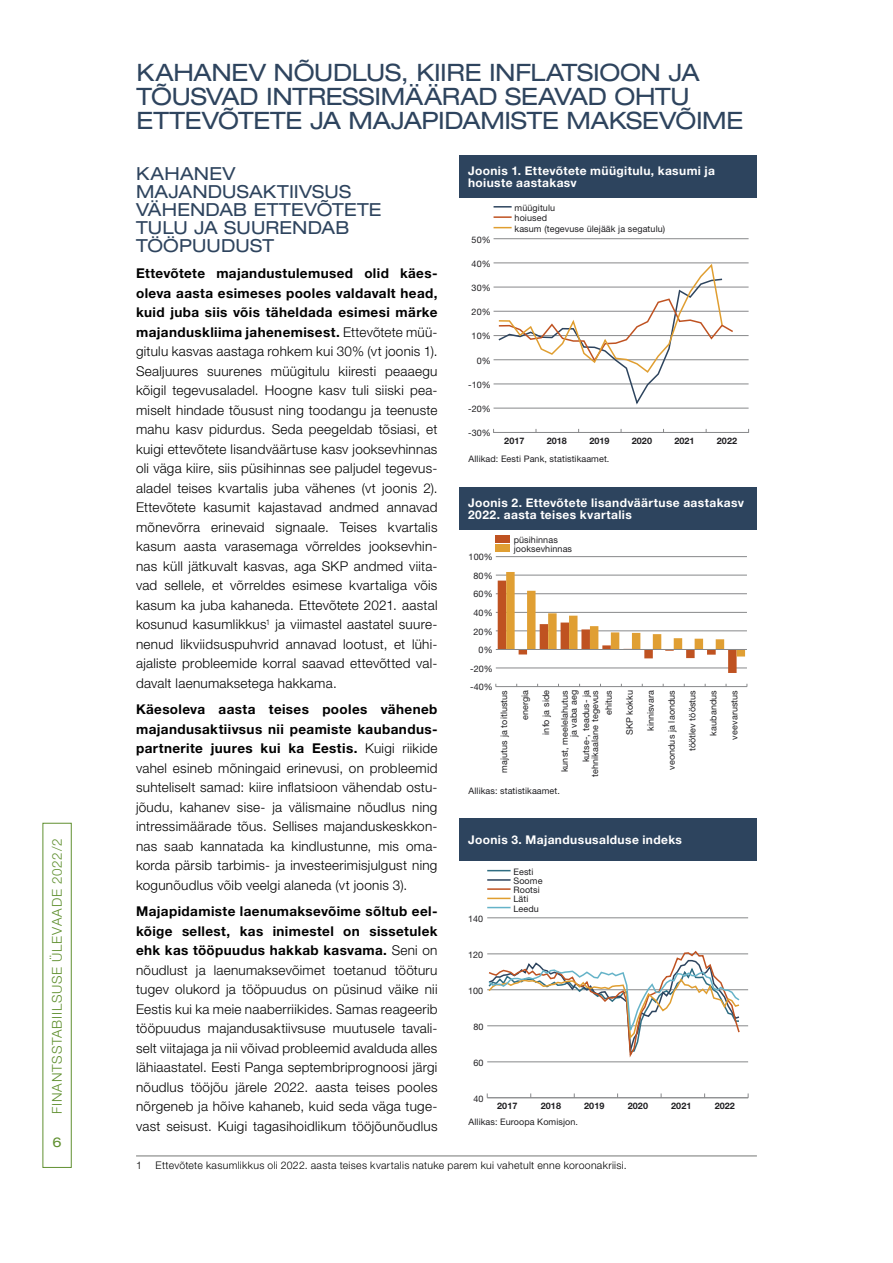
<style>
.page{position:relative;width:893px;height:1263px;background:#fff}
.page>*{position:absolute;margin:0;border:0;box-sizing:border-box;transform-origin:0 0}
.P1{font:expanded 24px/24px "Helvetica Neue LT Std";letter-spacing:-.01em;color:#2e445e}
.P2{font:expanded 18px/18px "Helvetica Neue LT Std";letter-spacing:.01em;color:#2e445e}
.t1{font:300 13.5px/19.5px "Helvetica Neue LT Std";letter-spacing:.02em;color:#000;text-align:justify}
.t2{font:300 13.5px "Helvetica Neue LT Std";letter-spacing:.055em;color:#609030}
.t3{font:expanded 13.5px "Helvetica Neue LT Std";color:#609030}
.t4{font:700 12px/12px "Helvetica Neue LT Std";letter-spacing:.03em;color:#fff}
.Footnote{font:300 10.5px "Helvetica Neue LT Std";letter-spacing:.03em;color:#000}
.t5{font:9px/9.3px "Helvetica Neue LT Std";letter-spacing:.01em;color:#1f1e21}
.t6{font:700 9px "Helvetica Neue LT Std";letter-spacing:.005em;color:#1f1e21}
.s1{font-weight:700}
</style>
<div class="page">
<div style="left:43px;top:823px;width:29px;height:345px;border:1px solid #609030"></div>
<hr style="left:136px;top:1156px;width:621px;height:1px;background:#757674">
<div style="left:459px;top:155px;width:298px;height:43px;background:#2d445e"></div>
<hr style="left:494px;top:432px;width:255px;height:1px;background:#87888a">
<hr style="left:494px;top:408px;width:255px;height:1px;background:#87888a">
<hr style="left:494px;top:384px;width:255px;height:1px;background:#87888a">
<hr style="left:494px;top:335px;width:255px;height:1px;background:#87888a">
<hr style="left:494px;top:311px;width:255px;height:1px;background:#87888a">
<hr style="left:494px;top:287px;width:255px;height:1px;background:#87888a">
<hr style="left:494px;top:263px;width:255px;height:1px;background:#87888a">
<hr style="left:494px;top:238px;width:255px;height:1px;background:#87888a">
<hr style="left:494px;top:359px;width:255px;height:1px;background:#87888a">
<svg style="left:497px;top:262px;width:238px;height:143px"></svg>
<svg style="left:494px;top:206px;width:18px;height:2px"></svg>
<svg style="left:494px;top:216px;width:18px;height:2px"></svg>
<svg style="left:494px;top:227px;width:18px;height:1px"></svg>
<div style="left:459px;top:487px;width:298px;height:42px;background:#2d445e"></div>
<hr style="left:496px;top:686px;width:251px;height:1px;background:#87888a">
<hr style="left:496px;top:668px;width:251px;height:1px;background:#87888a">
<hr style="left:496px;top:631px;width:251px;height:1px;background:#87888a">
<hr style="left:496px;top:612px;width:251px;height:1px;background:#87888a">
<hr style="left:496px;top:593px;width:251px;height:1px;background:#87888a">
<hr style="left:496px;top:575px;width:251px;height:1px;background:#87888a">
<hr style="left:496px;top:556px;width:251px;height:1px;background:#87888a">
<svg style="left:498px;top:572px;width:247px;height:101px"></svg>
<hr style="left:496px;top:649px;width:251px;height:1px;background:#87888a">
<div style="left:496px;top:535px;width:14px;height:8px;background:#bf5221"></div>
<div style="left:496px;top:545px;width:14px;height:7px;background:#e09f33"></div>
<div style="left:459px;top:819px;width:298px;height:42px;background:#2d445e"></div>
<hr style="left:487px;top:917px;width:261px;height:1px;background:#87888a">
<hr style="left:487px;top:953px;width:261px;height:1px;background:#87888a">
<hr style="left:487px;top:989px;width:261px;height:1px;background:#87888a">
<hr style="left:487px;top:1025px;width:261px;height:1px;background:#87888a">
<hr style="left:487px;top:1061px;width:261px;height:1px;background:#87888a">
<hr style="left:487px;top:1097px;width:261px;height:1px;background:#87888a">
<svg style="left:487px;top:950px;width:254px;height:108px"></svg>
<svg style="left:487px;top:870px;width:24px;height:1px"></svg>
<hr style="left:487px;top:879px;width:24px;height:2px;background:#2d445e">
<hr style="left:487px;top:888px;width:24px;height:2px;background:#bf5221">
<svg style="left:487px;top:898px;width:24px;height:1px"></svg>
<svg style="left:487px;top:907px;width:24px;height:1px"></svg>
<p class="t2" style="left:49px;top:1114px;width:276px;rotate:-90deg">FINANTSSTABIILSUSE ÜLEVAADE 2022/2</p>
<p class="t3" style="left:53px;top:1134px;width:11px">6</p>
<p class="P1" style="left:136px;top:60px;width:608px">KAHANEV NÕUDLUS, KIIRE INFLATSIOON JA<br>TÕUSVAD INTRESSIMÄÄRAD SEAVAD OHTU<br>ETTEVÕTETE JA MAJAPIDAMISTE MAKSEVÕIME</p>
<p class="P2" style="left:136px;top:164px;width:247px">KAHANEV<br>MAJANDUSAKTIIVSUS<br>VÄHENDAB ETTEVÕTETE<br>TULU JA SUURENDAB<br>TÖÖPUUDUST</p>
<p class="t1" style="left:136px;top:263px;width:303px"><span class="s1">Ettevõtete majandustulemused olid käes&shy;oleva aasta esimeses pooles valdavalt head, kuid juba siis võis täheldada esimesi märke majanduskliima jahenemisest.</span> Ettevõtete müü&shy;gitulu kasvas aastaga rohkem kui 30% (vt joonis 1).<br>Sealjuures suurenes müügitulu kiiresti peaaegu kõigil tegevusaladel. Hoogne kasv tuli siiski pea&shy;miselt hindade tõusust ning toodangu ja teenuste mahu kasv pidurdus. Seda peegeldab tõsiasi, et kuigi ettevõtete lisandväärtuse kasv jooksevhinnas oli väga kiire, siis püsihinnas see paljudel tegevus&shy;aladel teises kvartalis juba vähenes (vt joonis 2).<br>Ettevõtete kasumit kajastavad andmed annavad mõnevõrra erinevaid signaale. Teises kvartalis kasum aasta varasemaga võrreldes jooksevhin&shy;nas küll jätkuvalt kasvas, aga SKP andmed viita&shy;vad sellele, et võrreldes esimese kvartaliga võis kasum ka juba kahaneda. Ettevõtete 2021. aastal kosunud kasumlikkus<sup>1</sup> ja viimastel aastatel suure&shy;nenud likviidsuspuhvrid annavad lootust, et lühi&shy;ajaliste probleemide korral saavad ettevõtted val&shy;davalt laenumaksetega hakkama.</p>
<p class="t1" style="left:136px;top:699px;width:303px"><span class="s1">Käesoleva aasta teises pooles väheneb majandusaktiivsus nii peamiste kaubandus&shy;partnerite juures kui ka Eestis.</span> Kuigi riikide vahel esineb mõningaid erinevusi, on probleemid suhteliselt samad: kiire inflatsioon vähendab ostu&shy;jõudu, kahanev sise- ja välismaine nõudlus ning intressimäärade tõus. Sellises majanduskeskkon&shy;nas saab kannatada ka kindlustunne, mis oma&shy;korda pärsib tarbimis- ja investeerimisjulgust ning kogunõudlus võib veelgi alaneda (vt joonis 3).</p>
<p class="t1" style="left:136px;top:901px;width:303px"><span class="s1">Majapidamiste laenumaksevõime sõltub eel&shy;kõige sellest, kas inimestel on sissetulek ehk kas tööpuudus hakkab kasvama.</span> Seni on nõudlust ja laenumaksevõimet toetanud tööturu tugev olukord ja tööpuudus on püsinud väike nii Eestis kui ka meie naaberriikides. Samas reageerib tööpuudus majandusaktiivsuse muutusele tavali&shy;selt viitajaga ja nii võivad probleemid avalduda alles lähiaastatel. Eesti Panga septembriprognoosi järgi nõudlus tööjõu järele 2022. aasta teises pooles nõrgeneb ja hõive kahaneb, kuid seda väga tuge&shy;vast seisust. Kuigi tagasihoidlikum tööjõunõudlus</p>
<p class="Footnote" style="left:136px;top:1159px;width:7px">1</p>
<p class="Footnote" style="left:156px;top:1159px;width:473px">Ettevõtete kasumlikkus oli 2022. aasta teises kvartalis natuke parem kui vahetult enne koroonakriisi.</p>
<p class="t4" style="left:468px;top:164px;width:249px">Joonis 1. Ettevõtete müügitulu, kasumi ja hoiuste aastakasv</p>
<p class="t5" style="left:515px;top:202px;width:152px;line-height:10.4px">müügitulu<br>hoiused<br>kasum (tegevuse ülejääk ja segatulu)</p>
<p class="t5" style="left:472px;top:235px;width:21px">50%</p>
<p class="t5" style="left:472px;top:259px;width:21px">40%</p>
<p class="t5" style="left:472px;top:283px;width:21px">30%</p>
<p class="t5" style="left:472px;top:307px;width:21px">20%</p>
<p class="t5" style="left:472px;top:331px;width:21px">10%</p>
<p class="t5" style="left:477px;top:356px;width:16px">0%</p>
<p class="t5" style="left:468px;top:380px;width:24px">-10%</p>
<p class="t5" style="left:468px;top:404px;width:24px">-20%</p>
<p class="t5" style="left:468px;top:428px;width:24px">-30%</p>
<p class="t6" style="left:504px;top:435px;width:22px">2017</p>
<p class="t6" style="left:547px;top:435px;width:22px">2018</p>
<p class="t6" style="left:589px;top:435px;width:22px">2019</p>
<p class="t6" style="left:632px;top:435px;width:22px">2020</p>
<p class="t6" style="left:674px;top:435px;width:22px">2021</p>
<p class="t6" style="left:717px;top:435px;width:22px">2022</p>
<p class="t5" style="left:469px;top:454px;width:142px">Allikad: Eesti Pank, statistikaamet.</p>
<p class="t4" style="left:468px;top:496px;width:278px">Joonis 2. Ettevõtete lisandväärtuse aastakasv<br>2022. aasta teises kvartalis</p>
<p class="t5" style="left:514px;top:535px;width:60px">püsihinnas jooksevhinnas</p>
<p class="t5" style="left:469px;top:552px;width:26px">100%</p>
<p class="t5" style="left:473px;top:571px;width:21px">80%</p>
<p class="t5" style="left:473px;top:589px;width:21px">60%</p>
<p class="t5" style="left:473px;top:608px;width:21px">40%</p>
<p class="t5" style="left:473px;top:626px;width:21px">20%</p>
<p class="t5" style="left:479px;top:645px;width:16px">0%</p>
<p class="t5" style="left:470px;top:664px;width:24px">-20%</p>
<p class="t5" style="left:470px;top:682px;width:24px">-40%</p>
<p class="t5" style="left:499px;top:773px;width:84px;rotate:-90deg">majutus ja toitlustus</p>
<p class="t5" style="left:520px;top:720px;width:32px;rotate:-90deg">energia</p>
<p class="t5" style="left:536px;top:772px;width:84px;line-height:18.9px;text-align:right;rotate:-90deg">info ja side<br>kunst, meelelahutus</p>
<p class="t5" style="left:567px;top:762px;width:74px;line-height:12.3px;text-align:right;rotate:-90deg">ja vaba aeg kutse-, teadus- ja</p>
<p class="t5" style="left:588px;top:777px;width:88px;line-height:13.6px;text-align:right;rotate:-90deg">tehnikaalane tegevus ehitus</p>
<p class="t5" style="left:625px;top:735px;width:47px;rotate:-90deg">SKP kokku</p>
<p class="t5" style="left:646px;top:731px;width:43px;rotate:-90deg">kinnisvara</p>
<p class="t5" style="left:667px;top:770px;width:81px;rotate:-90deg">veondus ja laondus</p>
<p class="t5" style="left:688px;top:751px;width:63px;rotate:-90deg">töötlev tööstus</p>
<p class="t5" style="left:709px;top:735px;width:47px;rotate:-90deg">kaubandus</p>
<p class="t5" style="left:729px;top:739px;width:51px;rotate:-90deg">veevarustus</p>
<p class="t5" style="left:469px;top:786px;width:93px">Allikas: statistikaamet.</p>
<p class="t4" style="left:468px;top:833px;width:215px">Joonis 3. Majandususalduse indeks</p>
<p class="t5" style="left:513px;top:867px;width:31px">Eesti<br>Soome<br>Rootsi<br>Läti<br>Leedu</p>
<p class="t5" style="left:468px;top:914px;width:17px">140</p>
<p class="t5" style="left:468px;top:950px;width:17px">120</p>
<p class="t5" style="left:468px;top:986px;width:17px">100</p>
<p class="t5" style="left:473px;top:1022px;width:12px">80</p>
<p class="t5" style="left:473px;top:1058px;width:12px">60</p>
<p class="t5" style="left:473px;top:1094px;width:12px">40</p>
<p class="t6" style="left:497px;top:1100px;width:22px">2017</p>
<p class="t6" style="left:541px;top:1100px;width:22px">2018</p>
<p class="t6" style="left:584px;top:1100px;width:22px">2019</p>
<p class="t6" style="left:628px;top:1100px;width:22px">2020</p>
<p class="t6" style="left:671px;top:1100px;width:22px">2021</p>
<p class="t6" style="left:715px;top:1100px;width:22px">2022</p>
<p class="t5" style="left:469px;top:1117px;width:111px">Allikas: Euroopa Komisjon.</p>
</div>
